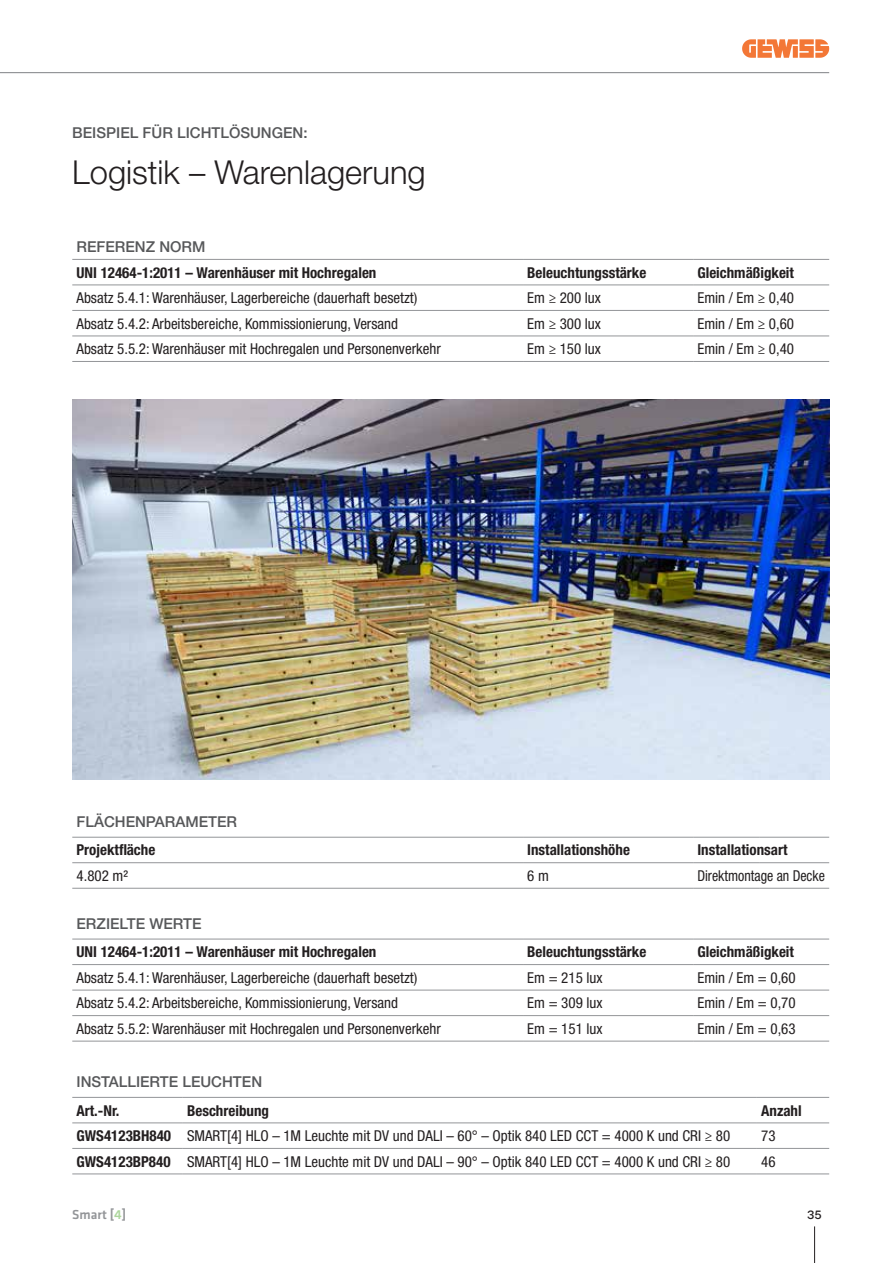
<style>
.page{position:relative;width:893px;height:1263px;background:#fff}
.page>*{position:absolute;margin:0;border:0;box-sizing:border-box;transform-origin:0 0}
.t1{font:300 33px "Helvetica Neue LT Std";color:#231f20}
.t2{font:condensed 15px "Helvetica Neue LT Std";color:#231f20}
.t3{font:700 condensed 15px "Helvetica Neue LT Std";color:#231f20}
.t4{font:500 15px "Helvetica Neue LT Std";color:#57585a}
.t5{font:condensed 15px "Helvetica Neue LT Std";color:#231f20;scale:.93 1}
.t6{font:500 13.5px "Klavika";color:#939598}
.t7{font:500 12px "Novecentowide";color:#231f20}
.s1{font-weight:700}
.s2{color:#add69d}
</style>
<div class="page">
<hr style="left:72px;top:1122px;width:111px;height:1px;background:#939598">
<hr style="left:183px;top:1122px;width:574px;height:1px;background:#939598">
<hr style="left:757px;top:1122px;width:72px;height:1px;background:#939598">
<hr style="left:72px;top:1148px;width:111px;height:1px;background:#939598">
<hr style="left:183px;top:1148px;width:574px;height:1px;background:#939598">
<hr style="left:757px;top:1148px;width:72px;height:1px;background:#939598">
<hr style="left:72px;top:1173px;width:111px;height:1px;background:#939598">
<hr style="left:183px;top:1173px;width:574px;height:1px;background:#939598">
<hr style="left:757px;top:1173px;width:72px;height:1px;background:#939598">
<hr style="left:72px;top:1097px;width:111px;height:1px;background:#939598">
<hr style="left:183px;top:1097px;width:574px;height:1px;background:#939598">
<hr style="left:757px;top:1097px;width:72px;height:1px;background:#939598">
<hr style="left:72px;top:285px;width:451px;height:1px;background:#939598">
<hr style="left:523px;top:285px;width:170px;height:1px;background:#939598">
<hr style="left:693px;top:285px;width:136px;height:1px;background:#939598">
<hr style="left:72px;top:310px;width:451px;height:1px;background:#939598">
<hr style="left:523px;top:310px;width:170px;height:1px;background:#939598">
<hr style="left:693px;top:310px;width:136px;height:1px;background:#939598">
<hr style="left:72px;top:336px;width:451px;height:1px;background:#939598">
<hr style="left:523px;top:336px;width:170px;height:1px;background:#939598">
<hr style="left:693px;top:336px;width:136px;height:1px;background:#939598">
<hr style="left:72px;top:361px;width:451px;height:1px;background:#939598">
<hr style="left:523px;top:361px;width:170px;height:1px;background:#939598">
<hr style="left:693px;top:361px;width:136px;height:1px;background:#939598">
<hr style="left:72px;top:259px;width:451px;height:1px;background:#939598">
<hr style="left:523px;top:259px;width:170px;height:1px;background:#939598">
<hr style="left:693px;top:259px;width:136px;height:1px;background:#939598">
<hr style="left:72px;top:964px;width:451px;height:1px;background:#939598">
<hr style="left:523px;top:964px;width:170px;height:1px;background:#939598">
<hr style="left:693px;top:964px;width:136px;height:1px;background:#939598">
<hr style="left:72px;top:990px;width:451px;height:1px;background:#939598">
<hr style="left:523px;top:990px;width:170px;height:1px;background:#939598">
<hr style="left:693px;top:990px;width:136px;height:1px;background:#939598">
<hr style="left:72px;top:1015px;width:451px;height:1px;background:#939598">
<hr style="left:523px;top:1015px;width:170px;height:1px;background:#939598">
<hr style="left:693px;top:1015px;width:136px;height:1px;background:#939598">
<hr style="left:72px;top:1041px;width:451px;height:1px;background:#939598">
<hr style="left:523px;top:1041px;width:170px;height:1px;background:#939598">
<hr style="left:693px;top:1041px;width:136px;height:1px;background:#939598">
<hr style="left:72px;top:939px;width:451px;height:1px;background:#939598">
<hr style="left:523px;top:939px;width:170px;height:1px;background:#939598">
<hr style="left:693px;top:939px;width:136px;height:1px;background:#939598">
<hr style="left:72px;top:862px;width:451px;height:1px;background:#939598">
<hr style="left:523px;top:862px;width:170px;height:1px;background:#939598">
<hr style="left:693px;top:862px;width:66px;height:1px;background:#939598">
<hr style="left:759px;top:862px;width:70px;height:1px;background:#939598">
<hr style="left:72px;top:888px;width:451px;height:1px;background:#939598">
<hr style="left:523px;top:888px;width:170px;height:1px;background:#939598">
<hr style="left:693px;top:888px;width:66px;height:1px;background:#939598">
<hr style="left:759px;top:888px;width:70px;height:1px;background:#939598">
<hr style="left:72px;top:837px;width:451px;height:1px;background:#939598">
<hr style="left:523px;top:837px;width:170px;height:1px;background:#939598">
<hr style="left:693px;top:837px;width:66px;height:1px;background:#939598">
<hr style="left:759px;top:837px;width:70px;height:1px;background:#939598">
<img style="left:72px;top:400px;width:757px;height:380px">
<hr style="left:814px;top:1226px;width:1px;height:37px;background:#231f20">
<hr style="left:0;top:72px;width:829px;height:1px;background:#808285">
<svg style="left:742px;top:39px;width:87px;height:19px;background:#f59a6a"></svg>
<p class="t4" style="left:72px;top:124px;width:237px">BEISPIEL FÜR LICHTLÖSUNGEN:</p>
<h1 class="t1" style="left:72px;top:152px;width:355px">Logistik – Warenlagerung</h1>
<p class="t4" style="left:77px;top:238px;width:130px">REFERENZ NORM</p>
<p class="t3" style="left:77px;top:263px;width:301px">UNI 12464-1:2011 – Warenhäuser mit Hochregalen</p>
<p class="t3" style="left:527px;top:263px;width:121px">Beleuchtungsstärke</p>
<p class="t3" style="left:697px;top:263px;width:98px">Gleichmäßigkeit</p>
<p class="t2" style="left:77px;top:289px;width:342px">Absatz 5.4.1: Warenhäuser, Lagerbereiche (dauerhaft besetzt)</p>
<p class="t2" style="left:527px;top:289px;width:75px">Em ≥ 200 lux</p>
<p class="t2" style="left:697px;top:289px;width:98px">Emin / Em ≥ 0,40</p>
<p class="t2" style="left:77px;top:315px;width:323px">Absatz 5.4.2: Arbeitsbereiche, Kommissionierung, Versand</p>
<p class="t2" style="left:527px;top:315px;width:75px">Em ≥ 300 lux</p>
<p class="t2" style="left:697px;top:315px;width:98px">Emin / Em ≥ 0,60</p>
<p class="t2" style="left:77px;top:340px;width:366px">Absatz 5.5.2: Warenhäuser mit Hochregalen und Personenverkehr</p>
<p class="t2" style="left:527px;top:340px;width:75px">Em ≥ 150 lux</p>
<p class="t2" style="left:697px;top:340px;width:98px">Emin / Em ≥ 0,40</p>
<p class="t4" style="left:77px;top:812px;width:162px">FLÄCHENPARAMETER</p>
<p class="t3" style="left:77px;top:841px;width:80px">Projektfläche</p>
<p class="t3" style="left:527px;top:841px;width:104px">Installationshöhe</p>
<p class="t3" style="left:697px;top:841px;width:92px">Installationsart</p>
<p class="t2" style="left:77px;top:867px;width:53px">4.802 m²</p>
<p class="t2" style="left:527px;top:867px;width:23px">6 m</p>
<p class="t5" style="left:697px;top:867px;width:139px">Direktmontage an Decke</p>
<p class="t4" style="left:77px;top:914px;width:127px">ERZIELTE WERTE</p>
<p class="t3" style="left:77px;top:943px;width:301px">UNI 12464-1:2011 – Warenhäuser mit Hochregalen</p>
<p class="t3" style="left:527px;top:943px;width:121px">Beleuchtungsstärke</p>
<p class="t3" style="left:697px;top:943px;width:98px">Gleichmäßigkeit</p>
<p class="t2" style="left:77px;top:969px;width:342px">Absatz 5.4.1: Warenhäuser, Lagerbereiche (dauerhaft besetzt)</p>
<p class="t2" style="left:527px;top:969px;width:77px">Em = 215 lux</p>
<p class="t2" style="left:697px;top:969px;width:100px">Emin / Em = 0,60</p>
<p class="t2" style="left:77px;top:994px;width:323px">Absatz 5.4.2: Arbeitsbereiche, Kommissionierung, Versand</p>
<p class="t2" style="left:527px;top:994px;width:77px">Em = 309 lux</p>
<p class="t2" style="left:697px;top:994px;width:100px">Emin / Em = 0,70</p>
<p class="t2" style="left:77px;top:1020px;width:366px">Absatz 5.5.2: Warenhäuser mit Hochregalen und Personenverkehr</p>
<p class="t2" style="left:527px;top:1020px;width:77px">Em = 151 lux</p>
<p class="t2" style="left:697px;top:1020px;width:100px">Emin / Em = 0,63</p>
<p class="t4" style="left:77px;top:1072px;width:187px">INSTALLIERTE LEUCHTEN</p>
<p class="t3" style="left:77px;top:1101px;width:45px">Art.-Nr.</p>
<p class="t3" style="left:187px;top:1101px;width:83px">Beschreibung</p>
<p class="t3" style="left:761px;top:1101px;width:42px">Anzahl</p>
<p class="t2" style="left:77px;top:1127px;width:655px"><span class="s1">GWS4123BH840</span> SMART[4] HLO – 1M Leuchte mit DV und DALI – 60° – Optik 840 LED CCT = 4000 K und CRI ≥ 80</p>
<p class="t2" style="left:761px;top:1127px;width:16px">73</p>
<p class="t2" style="left:77px;top:1152px;width:655px"><span class="s1">GWS4123BP840</span> SMART[4] HLO – 1M Leuchte mit DV und DALI – 90° – Optik 840 LED CCT = 4000 K und CRI ≥ 80</p>
<p class="t2" style="left:761px;top:1152px;width:16px">46</p>
<p class="t6" style="left:72px;top:1207px;width:55px">Smart [<span class="s2">4</span>]</p>
<p class="t7" style="left:807px;top:1207px;width:16px">35</p>
</div>
